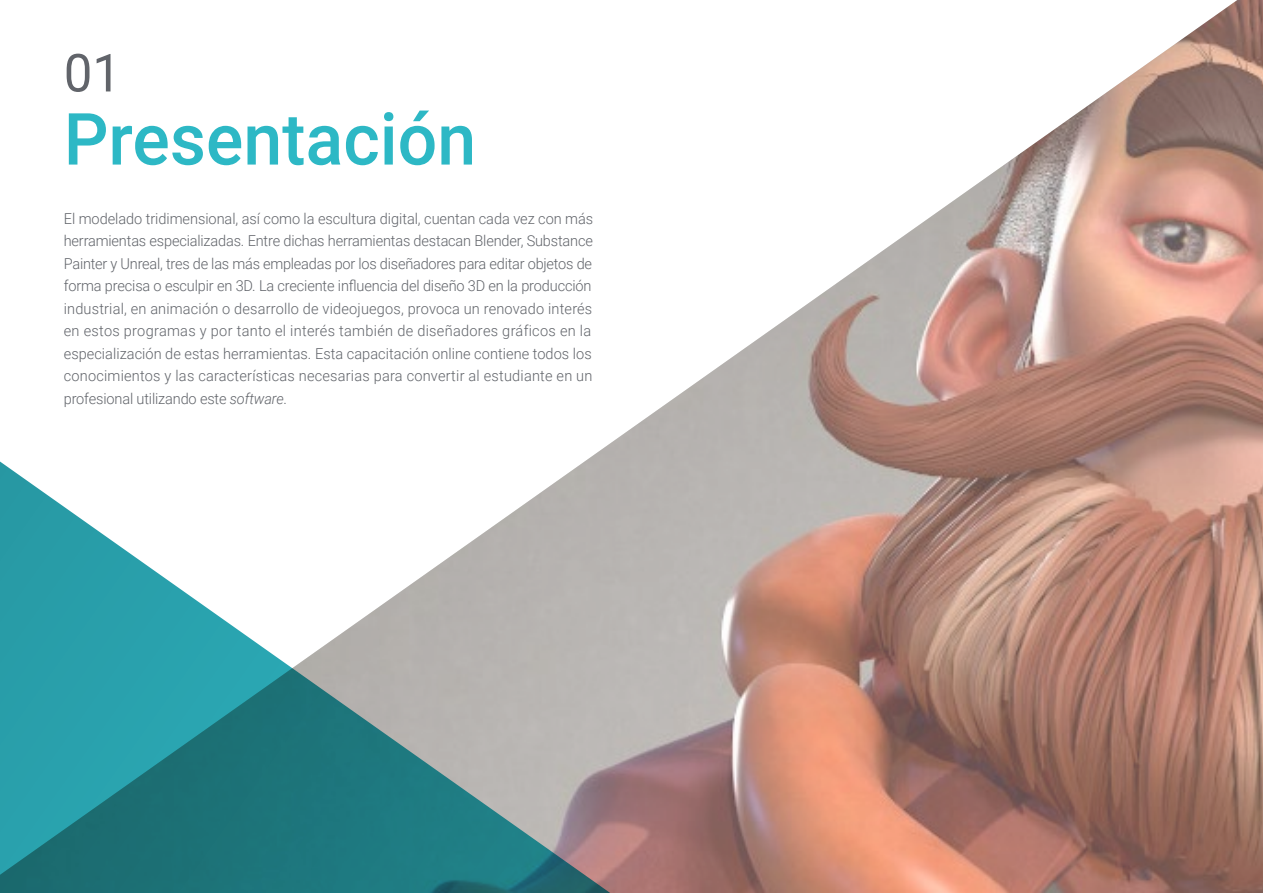
<style>
.page{position:relative;width:1263px;height:893px;background:#fff}
.page>*{position:absolute;margin:0;border:0;box-sizing:border-box;transform-origin:0 0}
.t1{font:500 72px "Roboto";color:#2db8c5}
.t2{font:52.5px "Roboto";color:#61646a}
.t3{font:300 15px/22.5px "Roboto";letter-spacing:-.005em;color:#61646a}
.s1{font-style:italic}
</style>
<div class="page">
<img style="left:607px;top:0;width:656px;height:893px">
<svg style="left:0;top:446px;width:640px;height:447px"></svg>
<h2 class="t2" style="left:64px;top:36px;width:59px">01</h2>
<h1 class="t1" style="left:64px;top:89px;width:414px">Presentación</h1>
<p class="t3" style="left:64px;top:207px;width:531px">El modelado tridimensional, así como la escultura digital, cuentan cada vez con más herramientas especializadas. Entre dichas herramientas destacan Blender, Substance Painter y Unreal, tres de las más empleadas por los diseñadores para editar objetos de forma precisa o esculpir en 3D. La creciente influencia del diseño 3D en la producción industrial, en animación o desarrollo de videojuegos, provoca un renovado interés en estos programas y por tanto el interés también de diseñadores gráficos en la especialización de estas herramientas. Esta capacitación online contiene todos los conocimientos y las características necesarias para convertir al estudiante en un profesional utilizando este <span class="s1">software</span>.</p>
</div>
